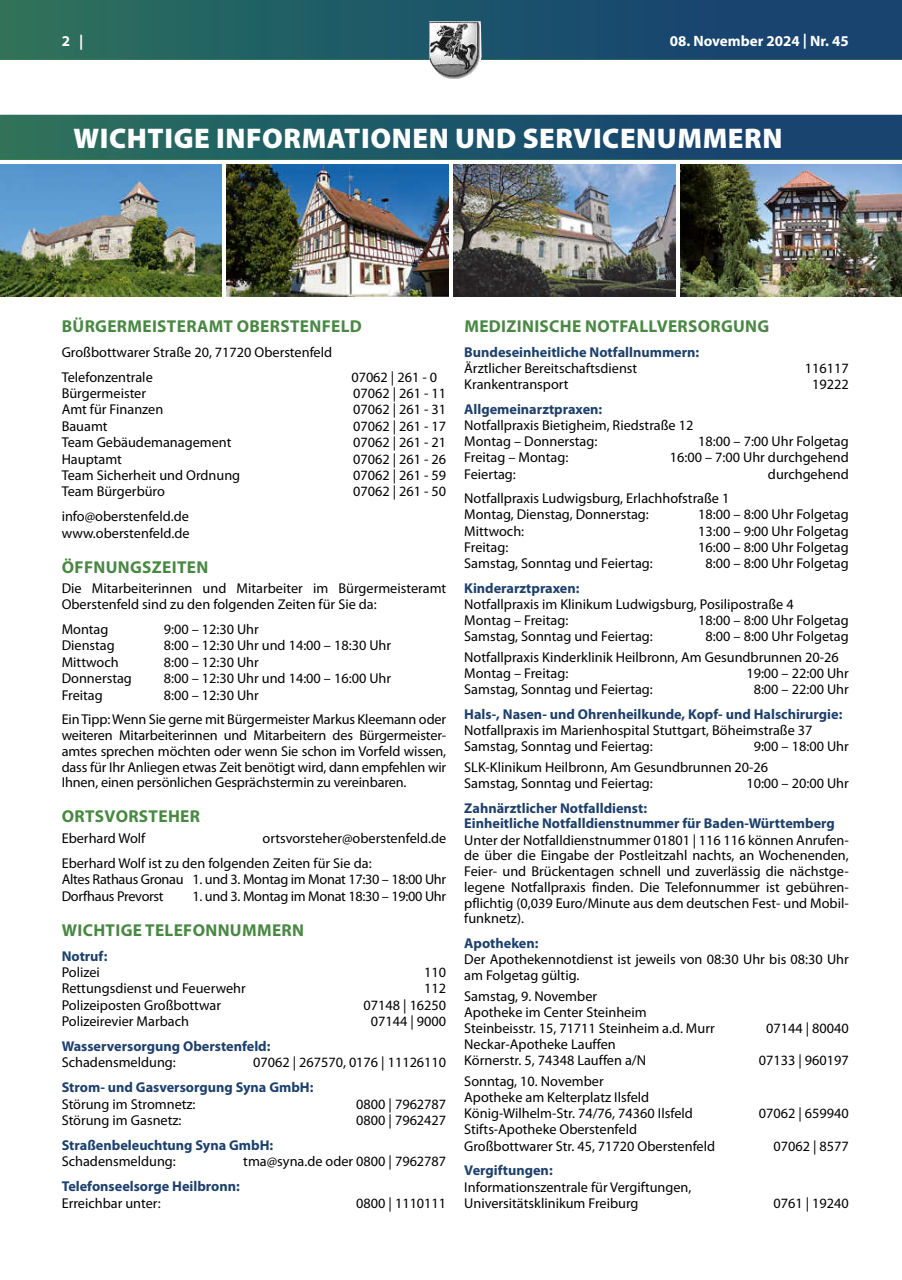
<style>
.page{position:relative;width:902px;height:1280px;background:#fff}
.page>*{position:absolute;margin:0;border:0;box-sizing:border-box;transform-origin:0 0}
.t1{font:900 28.5px "Myriad Pro";letter-spacing:.02em;color:#fff}
.t2{font:700 17.25px "Myriad Pro";letter-spacing:.02em;color:#488842}
.t3{font:700 15px "Myriad Pro";color:#fff}
.t4{font:14.25px/16.2px "Myriad Pro";color:#000}
.t5{font:700 14.25px/15.8px "Myriad Pro";color:#1d406c}
.t6{font:14.25px/16.4px "Myriad Pro";letter-spacing:-.02em;color:#000}
</style>
<div class="page">
<div style="left:0;top:0;width:901px;height:60px;background:linear-gradient(to right,#2a705d,#143d74)"></div>
<svg style="left:480px;top:24px;width:1px;height:36px"></svg>
<img style="left:429px;top:21px;width:51px;height:58px">
<div style="left:0;top:115px;width:901px;height:44px;background:linear-gradient(to right,#2a705d,#143d74)"></div>
<img style="left:0;top:165px;width:221px;height:132px">
<img style="left:227px;top:165px;width:221px;height:132px">
<img style="left:453px;top:165px;width:222px;height:132px">
<img style="left:680px;top:165px;width:221px;height:132px">
<p class="t3" style="left:62px;top:31px;width:23px">2 |</p>
<p class="t3" style="left:669px;top:31px;width:180px">08. November 2024 | Nr. 45</p>
<h1 class="t1" style="left:73px;top:123px;width:710px">WICHTIGE INFORMATIONEN UND SERVICENUMMERN</h1>
<p class="t2" style="left:62px;top:315px;width:301px">BÜRGERMEISTERAMT OBERSTENFELD</p>
<p class="t4" style="left:62px;top:339px;width:272px;line-height:24.9px">Großbottwarer Straße 20, 71720 Oberstenfeld<br>Telefonzentrale</p>
<p class="t4" style="left:351px;top:369px;width:87px">07062 | 261 - 0</p>
<p class="t4" style="left:62px;top:385px;width:86px">Bürgermeister</p>
<p class="t4" style="left:353px;top:385px;width:94px">07062 | 261 - 11</p>
<p class="t4" style="left:62px;top:401px;width:103px">Amt für Finanzen</p>
<p class="t4" style="left:353px;top:401px;width:94px">07062 | 261 - 31</p>
<p class="t4" style="left:62px;top:418px;width:47px">Bauamt</p>
<p class="t4" style="left:353px;top:418px;width:94px">07062 | 261 - 17</p>
<p class="t4" style="left:62px;top:434px;width:171px">Team Gebäudemanagement</p>
<p class="t4" style="left:353px;top:434px;width:94px">07062 | 261 - 21</p>
<p class="t4" style="left:62px;top:451px;width:62px">Hauptamt</p>
<p class="t4" style="left:353px;top:451px;width:94px">07062 | 261 - 26</p>
<p class="t4" style="left:62px;top:467px;width:180px">Team Sicherheit und Ordnung</p>
<p class="t4" style="left:353px;top:467px;width:94px">07062 | 261 - 59</p>
<p class="t4" style="left:62px;top:483px;width:105px">Team Bürgerbüro</p>
<p class="t4" style="left:353px;top:483px;width:94px">07062 | 261 - 50</p>
<p class="t4" style="left:62px;top:508px;width:129px">info@oberstenfeld.de www.oberstenfeld.de</p>
<p class="t2" style="left:62px;top:556px;width:148px">ÖFFNUNGSZEITEN</p>
<p class="t4" style="left:62px;top:580px;width:386px;line-height:15.8px">Die Mitarbeiterinnen und Mitarbeiter im Bürgermeisteramt<br>Oberstenfeld sind zu den folgenden Zeiten für Sie da:</p>
<p class="t4" style="left:62px;top:621px;width:48px">Montag</p>
<p class="t4" style="left:164px;top:621px;width:97px">9:00 – 12:30 Uhr</p>
<p class="t4" style="left:62px;top:637px;width:55px">Dienstag</p>
<p class="t4" style="left:164px;top:637px;width:229px">8:00 – 12:30 Uhr und 14:00 – 18:30 Uhr</p>
<p class="t4" style="left:62px;top:654px;width:58px">Mittwoch</p>
<p class="t4" style="left:164px;top:654px;width:97px">8:00 – 12:30 Uhr</p>
<p class="t4" style="left:62px;top:670px;width:72px">Donnerstag</p>
<p class="t4" style="left:164px;top:670px;width:229px">8:00 – 12:30 Uhr und 14:00 – 16:00 Uhr</p>
<p class="t4" style="left:62px;top:686px;width:43px">Freitag</p>
<p class="t4" style="left:62px;top:682px;width:386px;line-height:24.9px;text-indent:102px">8:00 – 12:30 Uhr<br>Ein Tipp: Wenn Sie gerne mit Bürgermeister Markus Kleemann oder</p>
<p class="t4" style="left:62px;top:727px;width:386px;line-height:15.8px;text-align:justify">weiteren Mitarbeiterinnen und Mitarbeitern des Bürgermeister&shy;amtes sprechen möchten oder wenn Sie schon im Vorfeld wissen, dass für Ihr Anliegen etwas Zeit benötigt wird, dann empfehlen wir Ihnen, einen persönlichen Gesprächstermin zu vereinbaren.</p>
<p class="t2" style="left:62px;top:805px;width:140px">ORTSVORSTEHER</p>
<p class="t4" style="left:62px;top:830px;width:85px">Eberhard Wolf</p>
<p class="t4" style="left:62px;top:825px;width:386px;line-height:24.9px;text-indent:201px">ortsvorsteher@oberstenfeld.de<br>Eberhard Wolf ist zu den folgenden Zeiten für Sie da:</p>
<p class="t6" style="left:62px;top:871px;width:386px">Altes Rathaus Gronau 1. und 3. Montag im Monat 17:30 – 18:00 Uhr<br>Dorfhaus Prevorst</p>
<p class="t6" style="left:192px;top:887px;width:255px">1. und 3. Montag im Monat 18:30 – 19:00 Uhr</p>
<p class="t2" style="left:62px;top:918px;width:244px">WICHTIGE TELEFONNUMMERN</p>
<p class="t5" style="left:62px;top:947px;width:47px">Notruf:</p>
<p class="t4" style="left:62px;top:964px;width:40px">Polizei</p>
<p class="t4" style="left:424px;top:964px;width:23px">110</p>
<p class="t4" style="left:62px;top:980px;width:185px">Rettungsdienst und Feuerwehr</p>
<p class="t4" style="left:424px;top:980px;width:23px">112</p>
<p class="t4" style="left:62px;top:996px;width:161px">Polizeiposten Großbottwar</p>
<p class="t4" style="left:363px;top:996px;width:84px">07148 | 16250</p>
<p class="t4" style="left:62px;top:1013px;width:129px">Polizeirevier Marbach</p>
<p class="t4" style="left:371px;top:1013px;width:77px">07144 | 9000</p>
<p class="t5" style="left:62px;top:1038px;width:210px">Wasserversorgung Oberstenfeld:</p>
<p class="t4" style="left:62px;top:1054px;width:116px">Schadensmeldung:</p>
<p class="t4" style="left:253px;top:1054px;width:195px">07062 | 267570, 0176 | 11126110</p>
<p class="t5" style="left:62px;top:1079px;width:253px">Strom- und Gasversorgung Syna GmbH:</p>
<p class="t4" style="left:62px;top:1095px;width:135px">Störung im Stromnetz:</p>
<p class="t4" style="left:356px;top:1095px;width:91px">0800 | 7962787</p>
<p class="t4" style="left:62px;top:1112px;width:121px">Störung im Gasnetz:</p>
<p class="t4" style="left:356px;top:1112px;width:91px">0800 | 7962427</p>
<p class="t5" style="left:62px;top:1137px;width:213px">Straßenbeleuchtung Syna GmbH:</p>
<p class="t4" style="left:62px;top:1153px;width:116px">Schadensmeldung:</p>
<p class="t4" style="left:243px;top:1153px;width:204px">tma@syna.de oder 0800 | 7962787</p>
<p class="t5" style="left:62px;top:1178px;width:180px">Telefonseelsorge Heilbronn:</p>
<p class="t4" style="left:62px;top:1194px;width:100px">Erreichbar unter:</p>
<p class="t4" style="left:356px;top:1194px;width:91px">0800 | 1110111</p>
<p class="t2" style="left:464px;top:315px;width:306px">MEDIZINISCHE NOTFALLVERSORGUNG</p>
<p class="t5" style="left:464px;top:343px;width:236px">Bundeseinheitliche Notfallnummern:</p>
<p class="t4" style="left:464px;top:360px;width:174px">Ärztlicher Bereitschaftsdienst</p>
<p class="t4" style="left:804px;top:360px;width:45px">116117</p>
<p class="t4" style="left:464px;top:376px;width:106px">Krankentransport</p>
<p class="t4" style="left:812px;top:376px;width:38px">19222</p>
<p class="t5" style="left:464px;top:401px;width:139px">Allgemeinarztpraxen:</p>
<p class="t4" style="left:464px;top:417px;width:231px">Notfallpraxis Bietigheim, Riedstraße 12<br>Montag – Donnerstag:</p>
<p class="t4" style="left:698px;top:433px;width:152px">18:00 – 7:00 Uhr Folgetag</p>
<p class="t4" style="left:464px;top:449px;width:105px">Freitag – Montag:</p>
<p class="t4" style="left:669px;top:449px;width:180px">16:00 – 7:00 Uhr durchgehend</p>
<p class="t4" style="left:464px;top:465px;width:53px">Feiertag:</p>
<p class="t4" style="left:767px;top:465px;width:82px">durchgehend</p>
<p class="t4" style="left:464px;top:490px;width:267px">Notfallpraxis Ludwigsburg, Erlachhofstraße 1<br>Montag, Dienstag, Donnerstag:</p>
<p class="t4" style="left:698px;top:506px;width:152px">18:00 – 8:00 Uhr Folgetag</p>
<p class="t4" style="left:464px;top:522px;width:61px">Mittwoch:</p>
<p class="t4" style="left:698px;top:522px;width:152px">13:00 – 9:00 Uhr Folgetag</p>
<p class="t4" style="left:464px;top:539px;width:46px">Freitag:</p>
<p class="t4" style="left:698px;top:539px;width:152px">16:00 – 8:00 Uhr Folgetag</p>
<p class="t4" style="left:464px;top:555px;width:190px">Samstag, Sonntag und Feiertag:</p>
<p class="t4" style="left:705px;top:555px;width:145px">8:00 – 8:00 Uhr Folgetag</p>
<p class="t5" style="left:464px;top:580px;width:117px">Kinderarztpraxen:</p>
<p class="t4" style="left:464px;top:596px;width:331px">Notfallpraxis im Klinikum Ludwigsburg, Posilipostraße 4<br>Montag – Freitag:</p>
<p class="t4" style="left:698px;top:612px;width:152px">18:00 – 8:00 Uhr Folgetag</p>
<p class="t4" style="left:464px;top:628px;width:190px">Samstag, Sonntag und Feiertag:</p>
<p class="t4" style="left:464px;top:626px;width:386px;line-height:20.4px;text-indent:241px">8:00 – 8:00 Uhr Folgetag<br>Notfallpraxis Kinderklinik Heilbronn, Am Gesundbrunnen 20-26</p>
<p class="t4" style="left:464px;top:665px;width:105px">Montag – Freitag:</p>
<p class="t4" style="left:746px;top:665px;width:104px">19:00 – 22:00 Uhr</p>
<p class="t4" style="left:464px;top:681px;width:190px">Samstag, Sonntag und Feiertag:</p>
<p class="t4" style="left:753px;top:681px;width:97px">8:00 – 22:00 Uhr</p>
<p class="t5" style="left:464px;top:706px;width:379px">Hals-, Nasen- und Ohrenheilkunde, Kopf- und Halschirurgie:</p>
<p class="t4" style="left:464px;top:722px;width:350px">Notfallpraxis im Marienhospital Stuttgart, Böheimstraße 37<br>Samstag, Sonntag und Feiertag:</p>
<p class="t4" style="left:464px;top:736px;width:386px;line-height:20.4px;text-indent:289px">9:00 – 18:00 Uhr<br>SLK-Klinikum Heilbronn, Am Gesundbrunnen 20-26</p>
<p class="t4" style="left:464px;top:775px;width:190px">Samstag, Sonntag und Feiertag:</p>
<p class="t4" style="left:746px;top:775px;width:104px">10:00 – 20:00 Uhr</p>
<p class="t5" style="left:464px;top:799px;width:372px">Zahnärztlicher Notfalldienst:<br>Einheitliche Notfalldienstnummer für Baden-Württemberg</p>
<p class="t4" style="left:464px;top:832px;width:386px;line-height:15.8px;text-align:justify">Unter der Notfalldienstnummer 01801 | 116 116 können Anrufen&shy;de über die Eingabe der Postleitzahl nachts, an Wochenenden, Feier- und Brückentagen schnell und zuverlässig die nächstge&shy;legene Notfallpraxis finden. Die Telefonnummer ist gebühren&shy;pflichtig (0,039 Euro/Minute aus dem deutschen Fest- und Mobil&shy;funknetz).</p>
<p class="t5" style="left:464px;top:935px;width:76px">Apotheken:</p>
<p class="t4" style="left:464px;top:951px;width:386px;line-height:15.8px">Der Apothekennotdienst ist jeweils von 08:30 Uhr bis 08:30 Uhr am Folgetag gültig.</p>
<p class="t4" style="left:464px;top:987px;width:252px">Samstag, 9. November<br>Apotheke im Center Steinheim<br>Steinbeisstr. 15, 71711 Steinheim a.d. Murr</p>
<p class="t4" style="left:766px;top:1020px;width:84px">07144 | 80040</p>
<p class="t4" style="left:464px;top:1036px;width:183px">Neckar-Apotheke Lauffen<br>Körnerstr. 5, 74348 Lauffen a/N</p>
<p class="t4" style="left:464px;top:1073px;width:230px">Sonntag, 10. November<br>Apotheke am Kelterplatz Ilsfeld<br>König-Wilhelm-Str. 74/76, 74360 Ilsfeld</p>
<p class="t4" style="left:464px;top:1121px;width:252px">Stifts-Apotheke Oberstenfeld<br>Großbottwarer Str. 45, 71720 Oberstenfeld</p>
<p class="t5" style="left:464px;top:1162px;width:90px">Vergiftungen:</p>
<p class="t4" style="left:464px;top:1178px;width:229px">Informationszentrale für Vergiftungen,<br>Universitätsklinikum Freiburg</p>
<p class="t4" style="left:758px;top:1052px;width:91px">07133 | 960197</p>
<p class="t4" style="left:758px;top:1105px;width:91px">07062 | 659940</p>
<p class="t4" style="left:773px;top:1137px;width:77px">07062 | 8577</p>
<p class="t4" style="left:773px;top:1194px;width:77px">0761 | 19240</p>
</div>
